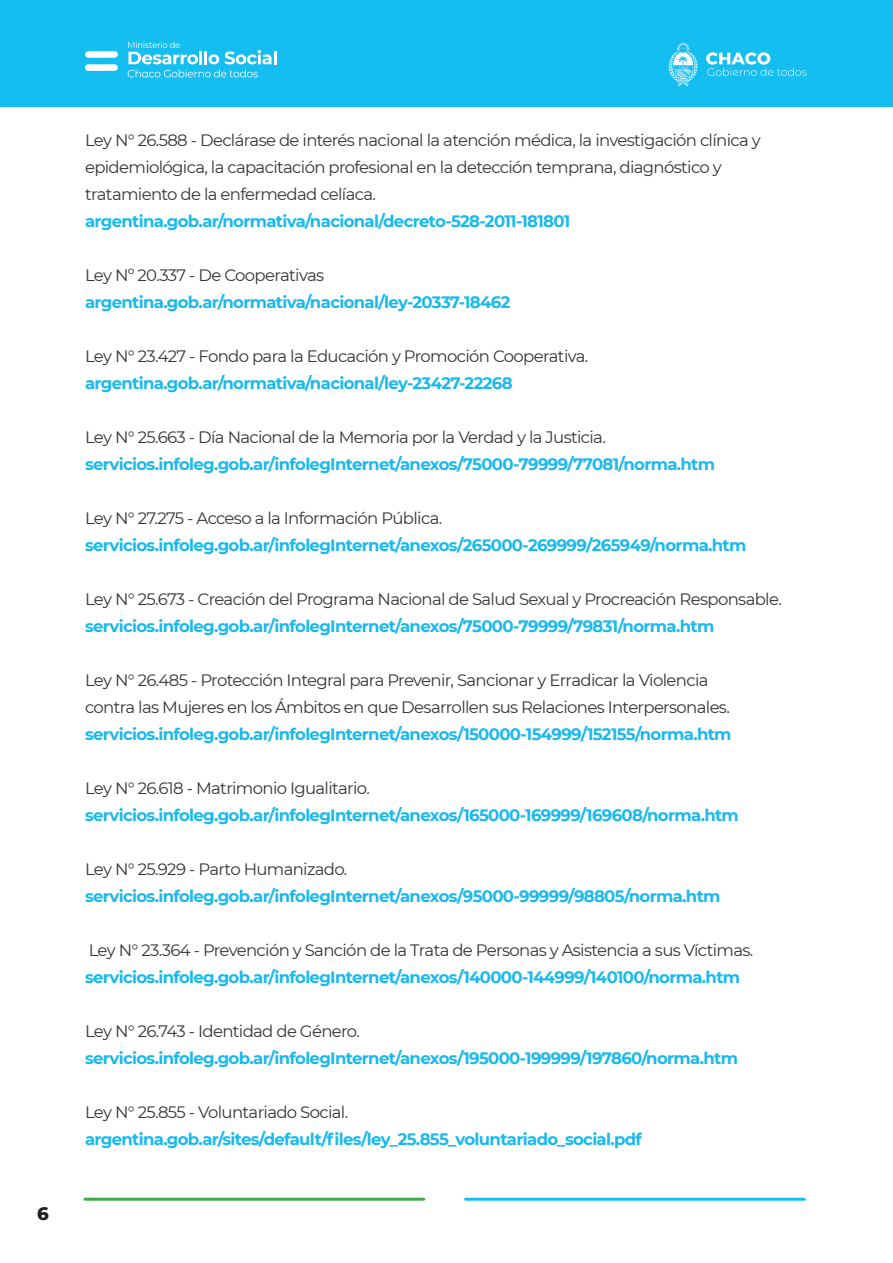
<style>
.page{position:relative;width:893px;height:1263px;background:#fff}
.page>*{position:absolute;margin:0;border:0;box-sizing:border-box;transform-origin:0 0}
.t1{font:800 18px "Montserrat Alternates";color:#231f20}
.t2{font:700 16.5px "Montserrat";letter-spacing:-.04em;color:#1ab9ed}
.t3{font:16.5px "Montserrat";letter-spacing:-.04em;color:#353533}
</style>
<div class="page">
<hr style="left:85px;top:1198px;width:339px;height:3px;background:#3cab49">
<hr style="left:466px;top:1198px;width:338px;height:3px;background:#15bef1">
<div style="left:0;top:0;width:893px;height:106px;background:#15bef1"></div>
<svg style="left:128px;top:42px;width:148px;height:35px"></svg>
<svg style="left:85px;top:64px;width:33px;height:7px"></svg>
<svg style="left:85px;top:51px;width:33px;height:7px"></svg>
<svg style="left:706px;top:52px;width:100px;height:24px"></svg>
<svg style="left:668px;top:42px;width:30px;height:44px"></svg>
<p class="t1" style="left:37px;top:1201px;width:13px">6</p>
<p class="t3" style="left:85px;top:128px;width:677px">Ley N° 26.588 - Declárase de interés nacional la atención médica, la investigación clínica y</p>
<p class="t3" style="left:85px;top:155px;width:638px">epidemiológica, la capacitación profesional en la detección temprana, diagnóstico y</p>
<p class="t3" style="left:85px;top:182px;width:292px">tratamiento de la enfermedad celíaca.</p>
<p class="t2" style="left:85px;top:209px;width:487px">argentina.gob.ar/normativa/nacional/decreto-528-2011-181801</p>
<p class="t3" style="left:85px;top:263px;width:241px">Ley Nº 20.337 - De Cooperativas</p>
<p class="t2" style="left:85px;top:290px;width:427px">argentina.gob.ar/normativa/nacional/ley-20337-18462</p>
<p class="t3" style="left:85px;top:344px;width:505px">Ley N° 23.427 - Fondo para la Educación y Promoción Cooperativa.</p>
<p class="t2" style="left:85px;top:371px;width:429px">argentina.gob.ar/normativa/nacional/ley-23427-22268</p>
<p class="t3" style="left:85px;top:425px;width:522px">Ley N° 25.663 - Día Nacional de la Memoria por la Verdad y la Justicia.</p>
<p class="t2" style="left:85px;top:452px;width:632px">servicios.infoleg.gob.ar/infolegInternet/anexos/75000-79999/77081/norma.htm</p>
<p class="t3" style="left:85px;top:506px;width:359px">Ley N° 27.275 - Acceso a la Información Pública.</p>
<p class="t2" style="left:85px;top:533px;width:663px">servicios.infoleg.gob.ar/infolegInternet/anexos/265000-269999/265949/norma.htm</p>
<p class="t3" style="left:85px;top:587px;width:698px">Ley N° 25.673 - Creación del Programa Nacional de Salud Sexual y Procreación Responsable.</p>
<p class="t2" style="left:85px;top:614px;width:631px">servicios.infoleg.gob.ar/infolegInternet/anexos/75000-79999/79831/norma.htm</p>
<p class="t3" style="left:85px;top:668px;width:625px">Ley N° 26.485 - Protección Integral para Prevenir, Sancionar y Erradicar la Violencia</p>
<p class="t3" style="left:85px;top:695px;width:646px">contra las Mujeres en los Ámbitos en que Desarrollen sus Relaciones Interpersonales.</p>
<p class="t2" style="left:85px;top:722px;width:648px">servicios.infoleg.gob.ar/infolegInternet/anexos/150000-154999/152155/norma.htm</p>
<p class="t3" style="left:85px;top:776px;width:286px">Ley N° 26.618 - Matrimonio Igualitario.</p>
<p class="t2" style="left:85px;top:803px;width:655px">servicios.infoleg.gob.ar/infolegInternet/anexos/165000-169999/169608/norma.htm</p>
<p class="t3" style="left:85px;top:857px;width:264px">Ley N° 25.929 - Parto Humanizado.</p>
<p class="t2" style="left:85px;top:884px;width:637px">servicios.infoleg.gob.ar/infolegInternet/anexos/95000-99999/98805/norma.htm</p>
<p class="t3" style="left:89px;top:938px;width:666px">Ley N° 23.364 - Prevención y Sanción de la Trata de Personas y Asistencia a sus Víctimas.</p>
<p class="t2" style="left:85px;top:965px;width:657px">servicios.infoleg.gob.ar/infolegInternet/anexos/140000-144999/140100/norma.htm</p>
<p class="t3" style="left:85px;top:1019px;width:276px">Ley N° 26.743 - Identidad de Género.</p>
<p class="t2" style="left:85px;top:1046px;width:654px">servicios.infoleg.gob.ar/infolegInternet/anexos/195000-199999/197860/norma.htm</p>
<p class="t3" style="left:85px;top:1100px;width:265px">Ley N° 25.855 - Voluntariado Social.</p>
<p class="t2" style="left:85px;top:1127px;width:558px">argentina.gob.ar/sites/default/files/ley_25.855_voluntariado_social.pdf</p>
</div>
